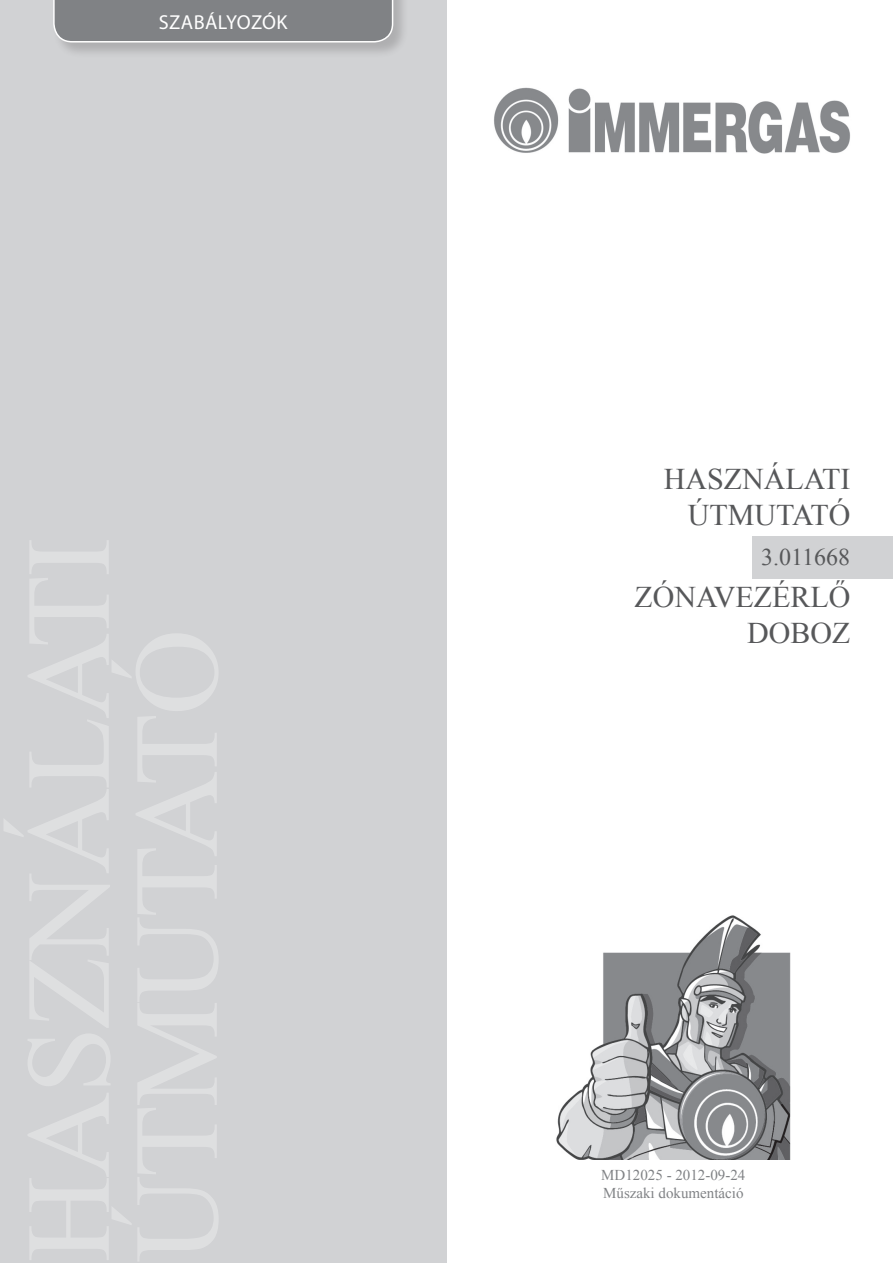
<style>
.page{position:relative;width:893px;height:1263px;background:#fff}
.page>*{position:absolute;margin:0;border:0;box-sizing:border-box;transform-origin:0 0}
.t1{font:30px/36px "Times New Roman";color:#57585a;text-align:right}
.t2{font:24px "Times New Roman";color:#57585a}
.t3{font:20.25px "Myriad Pro";letter-spacing:.02em;color:#fff}
.t4{font:15px "Times New Roman";color:#808285}
</style>
<div class="page">
<div style="left:0;top:0;width:446px;height:1262px;background:#d1d2d4"></div>
<div style="left:53px;top:0;width:356px;height:58px;background:#231f20;opacity:.2"></div>
<div style="left:53px;top:0;width:340px;height:43px;background:#808285"></div>
<img style="left:556px;top:915px;width:235px;height:244px">
<img style="left:494px;top:87px;width:356px;height:66px">
<div style="left:753px;top:536px;width:140px;height:42px;background:#d1d2d4"></div>
<p class="t3" style="left:159px;top:10px;width:130px">SZABÁLYOZÓK</p>
<p class="t1" style="left:664px;top:460px;width:188px">HASZNÁLATI<br>ÚTMUTATÓ</p>
<p class="t2" style="left:761px;top:541px;width:91px">3.011668</p>
<p class="t1" style="left:634px;top:579px;width:218px">ZÓNAVEZÉRLŐ<br>DOBOZ</p>
<p class="t4" style="left:601px;top:1165px;width:146px">MD12025 - 2012-09-24</p>
<p class="t4" style="left:603px;top:1183px;width:142px">Műszaki dokumentáció</p>
</div>
